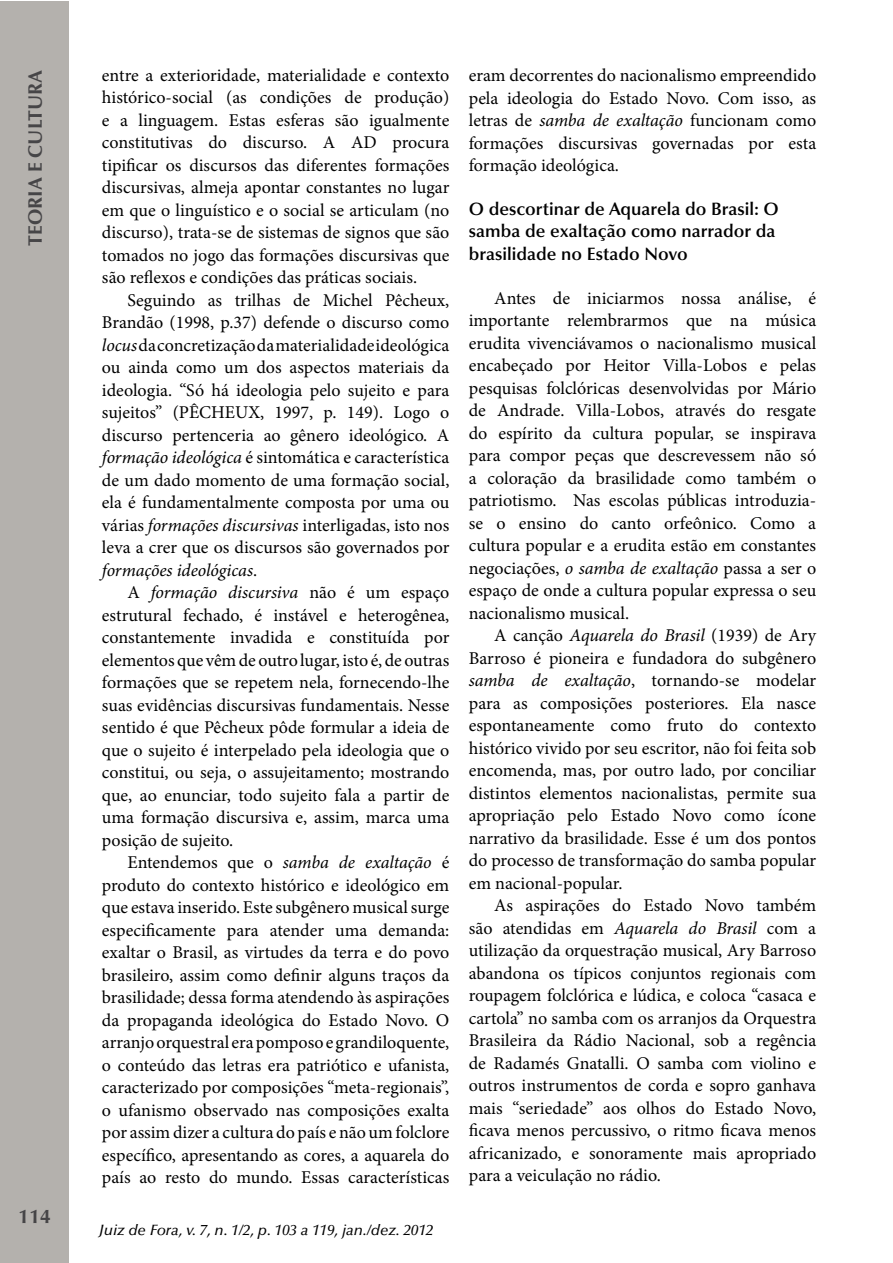
<style>
.page{position:relative;width:893px;height:1263px;background:#fff}
.page>*{position:absolute;margin:0;border:0;box-sizing:border-box;transform-origin:0 0}
.t1{font:700 19.5px "Optima LT Std";color:#464547}
.t2{font:18px/22.5px "Minion Pro";color:#000;text-align:justify}
.t3{font:600 18px/22.5px "Optima LT Std";color:#000}
.t4{font:italic 500 15px "Optima LT Std";color:#000}
.s1{font-style:italic}
</style>
<div class="page">
<div style="left:1px;top:1px;width:68px;height:1262px;background:#b4b1ad"></div>
<p class="t1" style="left:24px;top:246px;width:177px;rotate:-90deg">TEORIA E CULTURA</p>
<p class="t1" style="left:19px;top:1205px;width:34px">114</p>
<p class="t2" style="left:102px;top:64px;width:349px">entre a exterioridade, materialidade e contexto histórico-social (as condições de produção) e a linguagem. Estas esferas são igualmente constitutivas do discurso. A AD procura tipificar os discursos das diferentes formações discursivas, almeja apontar constantes no lugar em que o linguístico e o social se articulam (no discurso), trata-se de sistemas de signos que são tomados no jogo das formações discursivas que são reflexos e condições das práticas sociais.</p>
<p class="t2" style="left:102px;top:289px;width:349px;text-indent:26px">Seguindo as trilhas de Michel Pêcheux, Brandão (1998, p.37) defende o discurso como <span class="s1">locus</span> da concretização da materialidade ideológica ou ainda como um dos aspectos materiais da ideologia. “Só há ideologia pelo sujeito e para sujeitos” (PÊCHEUX, 1997, p. 149). Logo o discurso pertenceria ao gênero ideológico. A <span class="s1">formação ideológica</span> é sintomática e característica de um dado momento de uma formação social, ela é fundamentalmente composta por uma ou várias <span class="s1">formações discursivas</span> interligadas, isto nos leva a crer que os discursos são governados por <span class="s1">formações ideológicas</span>.</p>
<p class="t2" style="left:102px;top:581px;width:349px;text-indent:26px">A <span class="s1">formação discursiva</span> não é um espaço estrutural fechado, é instável e heterogênea, constantemente invadida e constituída por elementos que vêm de outro lugar, isto é, de outras formações que se repetem nela, fornecendo-lhe suas evidências discursivas fundamentais. Nesse sentido é que Pêcheux pôde formular a ideia de que o sujeito é interpelado pela ideologia que o constitui, ou seja, o assujeitamento; mostrando que, ao enunciar, todo sujeito fala a partir de uma formação discursiva e, assim, marca uma posição de sujeito.</p>
<p class="t2" style="left:102px;top:851px;width:349px;text-indent:26px">Entendemos que o <span class="s1">samba de exaltação</span> é produto do contexto histórico e ideológico em que estava inserido. Este subgênero musical surge especificamente para atender uma demanda: exaltar o Brasil, as virtudes da terra e do povo brasileiro, assim como definir alguns traços da brasilidade; dessa forma atendendo às aspirações da propaganda ideológica do Estado Novo. O arranjo orquestral era pomposo e grandiloquente, o conteúdo das letras era patriótico e ufanista, caracterizado por composições “meta-regionais”, o ufanismo observado nas composições exalta por assim dizer a cultura do país e não um folclore específico, apresentando as cores, a aquarela do país ao resto do mundo. Essas características</p>
<p class="t4" style="left:99px;top:1221px;width:336px">Juiz de Fora, v. 7, n. 1/2, p. 103 a 119, jan./dez. 2012</p>
<p class="t2" style="left:469px;top:64px;width:349px">eram decorrentes do nacionalismo empreendido pela ideologia do Estado Novo. Com isso, as letras de <span class="s1">samba de exaltação</span> funcionam como formações discursivas governadas por esta formação ideológica.</p>
<p class="t3" style="left:469px;top:198px;width:311px">O descortinar de Aquarela do Brasil: O samba de exaltação como narrador da brasilidade no Estado Novo</p>
<p class="t2" style="left:469px;top:287px;width:349px;text-indent:26px">Antes de iniciarmos nossa análise, é importante relembrarmos que na música erudita vivenciávamos o nacionalismo musical encabeçado por Heitor Villa-Lobos e pelas pesquisas folclóricas desenvolvidas por Mário de Andrade. Villa-Lobos, através do resgate do espírito da cultura popular, se inspirava para compor peças que descrevessem não só a coloração da brasilidade como também o patriotismo. Nas escolas públicas introduzia&shy;se o ensino do canto orfeônico. Como a cultura popular e a erudita estão em constantes negociações, <span class="s1">o samba de exaltação</span> passa a ser o espaço de onde a cultura popular expressa o seu nacionalismo musical.</p>
<p class="t2" style="left:469px;top:624px;width:349px;text-indent:26px">A canção <span class="s1">Aquarela do Brasil</span> (1939) de Ary Barroso é pioneira e fundadora do subgênero <span class="s1">samba de exaltação</span>, tornando-se modelar para as composições posteriores. Ela nasce espontaneamente como fruto do contexto histórico vivido por seu escritor, não foi feita sob encomenda, mas, por outro lado, por conciliar distintos elementos nacionalistas, permite sua apropriação pelo Estado Novo como ícone narrativo da brasilidade. Esse é um dos pontos do processo de transformação do samba popular em nacional-popular.</p>
<p class="t2" style="left:469px;top:894px;width:349px;text-indent:26px">As aspirações do Estado Novo também são atendidas em <span class="s1">Aquarela do Brasil</span> com a utilização da orquestração musical, Ary Barroso abandona os típicos conjuntos regionais com roupagem folclórica e lúdica, e coloca “casaca e cartola” no samba com os arranjos da Orquestra Brasileira da Rádio Nacional, sob a regência de Radamés Gnatalli. O samba com violino e outros instrumentos de corda e sopro ganhava mais “seriedade” aos olhos do Estado Novo, ficava menos percussivo, o ritmo ficava menos africanizado, e sonoramente mais apropriado para a veiculação no rádio.</p>
</div>
